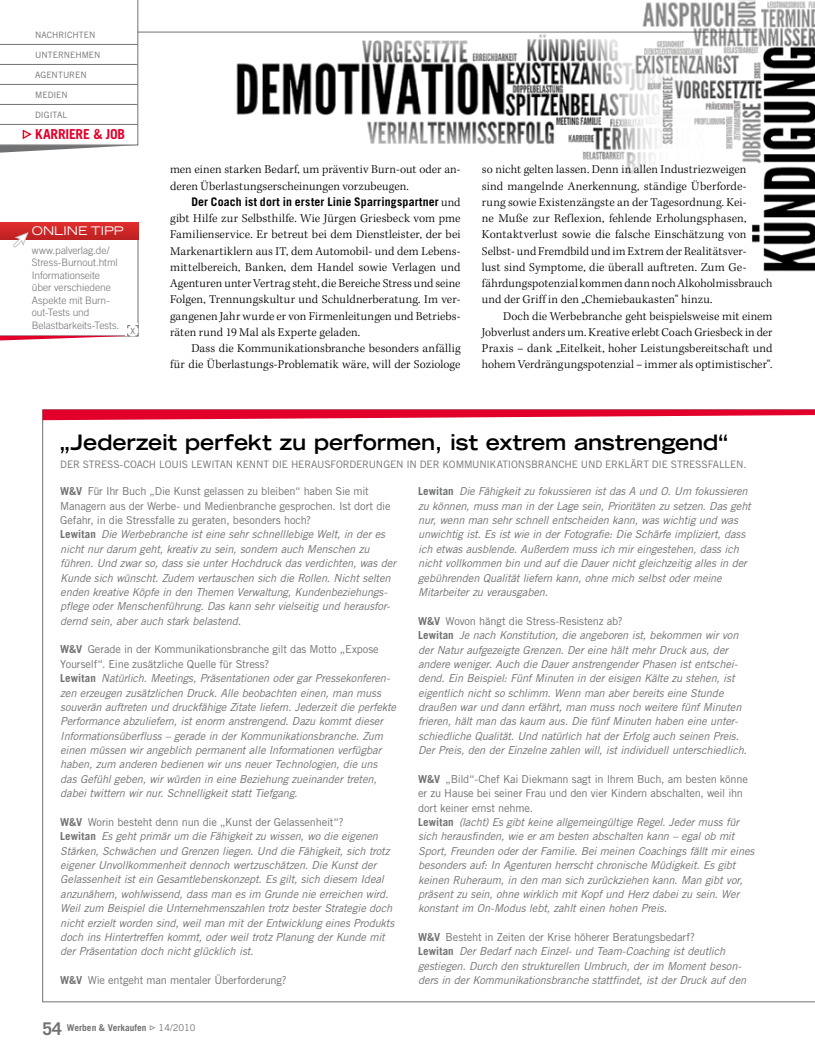
<style>
.page{position:relative;width:815px;height:1063px;background:#fff}
.page>*{position:absolute;margin:0;border:0;box-sizing:border-box;transform-origin:0 0}
.t1{font:700 expanded 21.25px "Trade Gothic LT Std";letter-spacing:-.01em;color:#000}
.t2{font:700 13.75px "Trade Gothic LT Std";letter-spacing:-.01em;color:#e2002b}
.t3{font:300 12.25px/16.2px "Kepler Std";letter-spacing:.01em;color:#000}
.t4{font:700 11.88px "Trade Gothic LT Std";letter-spacing:.01em;color:#000}
.t5{font:expanded 11.88px "Trade Gothic LT Std";color:#fff}
.t6{font:italic 11px/14.4px "Trade Gothic LT Std";letter-spacing:-.01em;color:#707173}
.t7{font:11px "Trade Gothic LT Std";letter-spacing:-.015em;color:#707173}
.t8{font:300 10.25px/12.5px "Trade Gothic LT Std";letter-spacing:-.01em;color:#707173}
.t9{font:10.25px "Trade Gothic LT Std";letter-spacing:-.015em;color:#707173}
.t10{font:700 9.38px "Trade Gothic LT Std";color:#707173}
.t11{font:8.75px "Trade Gothic LT Std";color:#707173}
.t12{font:8.38px "Trade Gothic LT Std";color:#707173}
.s1{font-family:"Kepler Std";font-weight:300;font-size:12.25px}
.s2{font-weight:700;font-style:normal}
.s3{font-style:normal}
.s4{font-weight:700}
.s5{font-size:17.5px}
.s6{font-weight:400}
</style>
<div class="page">
<svg style="left:0;top:0;width:138px;height:153px"></svg>
<hr style="left:138px;top:32px;width:677px;height:1px;background:#707173">
<img style="left:236px;top:34px;width:337px;height:111px">
<svg style="left:43px;top:410px;width:772px;height:10px"></svg>
<div style="left:0;top:222px;width:138px;height:18px;background:#da2b2a"></div>
<svg style="left:0;top:229px;width:138px;height:111px"></svg>
<img style="left:573px;top:0;width:242px;height:272px">
<p class="t11" style="left:35px;top:29px;width:60px">Nachrichten</p>
<p class="t11" style="left:35px;top:49px;width:65px">Untern ehmen</p>
<p class="t11" style="left:35px;top:69px;width:51px">Agentu ren</p>
<p class="t11" style="left:35px;top:89px;width:32px">medien</p>
<p class="t11" style="left:35px;top:109px;width:34px">digital</p>
<p class="t2" style="left:35px;top:126px;width:92px">karriere &amp; JOb</p>
<p class="t5" style="left:32px;top:223px;width:93px">ONLINE TIPP</p>
<p class="t8" style="left:32px;top:244px;width:89px">www.palverlag.de/<br>Stress-Burnout.html<br>Informationseite über verschiedene<br>Aspekte mit Burn&shy;out-Tests und<br>Belastbarkeits-Tests.</p>
<p class="t12" style="left:131px;top:326px;width:6px">X</p>
<p class="t3" style="left:170px;top:162px;width:292px">men einen starken Bedarf, um präventiv Burn-out oder an&shy;deren Überlastungserscheinungen vorzubeugen.</p>
<p class="t4" style="left:191px;top:194px;width:271px">Der Coach ist dort in erster Linie Sparringspartner <span class="s1">und</span></p>
<p class="t3" style="left:170px;top:211px;width:292px;text-align:justify">gibt Hilfe zur Selbsthilfe. Wie Jürgen Griesbeck vom pme Familienservice. Er betreut bei dem Dienstleister, der bei Markenartiklern aus IT, dem Automobil- und dem Lebens&shy;mittelbereich, Banken, dem Handel sowie Verlagen und Agenturen unter Vertrag steht, die Bereiche Stress und seine Folgen, Trennungskultur und Schuldnerberatung. Im ver&shy;gangenen Jahr wurde er von Firmenleitungen und Betriebs&shy;räten rund 19 Mal als Experte geladen.</p>
<p class="t3" style="left:170px;top:341px;width:292px;text-align:right">Dass die Kommunikationsbranche besonders anfällig<br>für die Überlastungs-Problematik wäre, will der Soziologe</p>
<p class="t3" style="left:482px;top:162px;width:292px">so nicht gelten lassen. Denn in allen Industriezweigen<br>sind mangelnde Anerkennung, ständige Überforde&shy;rung sowie Existenzängste an der Tagesordnung. Kei-<br>ne Muße zur Reflexion, fehlende Erholungsphasen, Kontaktverlust sowie die falsche Einschätzung von Selbst- und Fremdbild und im Extrem der Realitätsver-<br>lust sind Symptome, die überall auftreten. Zum Ge&shy;fährdungspotenzial kommen dann noch Alkoholmissbrauch und der Griff in den „Chemiebaukasten“ hinzu.</p>
<p class="t3" style="left:482px;top:308px;width:292px;text-align:justify;text-indent:21px">Doch die Werbebranche geht beispielsweise mit einem Jobverlust anders um. Kreative erlebt Coach Griesbeck in der Praxis – dank „Eitelkeit, hoher Leistungsbereitschaft und hohem Verdrängungspotenzial – immer als optimistischer“.</p>
<h1 class="t1" style="left:60px;top:428px;width:669px">„Jederzeit perfekt zu performen, ist extrem anstrengend“</h1>
<p class="t9" style="left:60px;top:458px;width:264px">Der Stress-Coach Lou is Lewitan kennt die herausf</p>
<p class="t9" style="left:336px;top:458px;width:189px">orderungen in der kommun ikationsb</p>
<p class="t9" style="left:538px;top:458px;width:210px">ranche un d erklärt die stressfallen .</p>
<p class="t6" style="left:60px;top:484px;width:337px"><span class="s2">W&amp;V</span> <span class="s3">Für I hr Buch „Die Kunst gelassen zu bleiben“ haben Sie mit Managern aus der Werbe- und Medienbranche gesprochen. Ist dort die Gefahr, in die Stressfalle zu geraten, besonders hoch?<br></span><span class="s2">Lewitan</span> Die Werbebranche ist eine sehr schnelllebige Welt, in der es nicht nur darum geht, kreativ zu sein, sondern auch Menschen zu führen. Und zwar so, dass sie unter Hochdruck das verdichten, was der Kunde sich wünscht. Zudem vertauschen sich die Rollen. Nicht selten enden kreative Köpfe in den Themen Verwaltung, Kundenbeziehungs&shy;pflege oder Menschenführung. Das kann sehr vielseitig und herausfor&shy;dernd sein, aber auch stark belastend.</p>
<p class="t6" style="left:60px;top:643px;width:337px"><span class="s2">W&amp;V</span> <span class="s3">Gerade in der Kommunikationsbranche gilt das M otto „Expose Yourself“. Eine zusätzliche Quelle für Stress?<br></span><span class="s2">Lewitan</span> Natürlich. Meetings, Präsentationen oder gar Pressekonferen&shy;zen erzeugen zusätzlichen Druck. Alle beobachten einen, man muss souverän auftreten und druckfähige Zitate liefern. Jederzeit die perfekte Performance abzuliefern, ist enorm anstrengend. Dazu kommt dieser Informationsüberfluss – gerade in der Kommunikationsbranche. Zum einen müssen wir angeblich permanent alle Informationen verfügbar haben, zum anderen bedienen wir uns neuer Technologien, die uns das Gefühl geben, wir würden in eine Beziehung zueinander treten, dabei twittern wir nur. Schnelligkeit statt Tiefgang.</p>
<p class="t6" style="left:60px;top:815px;width:336px"><span class="s2">W&amp;V</span> <span class="s3">Worin besteht denn nun die „Kunst der Gelassenheit“?<br></span><span class="s2">Lewitan</span> Es geht primär um die Fähigkeit zu wissen, wo die eigenen Stärken, Schwächen und Grenzen liegen. Und die Fähigkeit, sich trotz eigener Unvollkommenheit dennoch wertzuschätzen. Die Kunst der Gelassenheit ist ein Gesamtlebenskonzept. Es gilt, sich diesem Ideal anzunähern, wohlwissend, dass man es im Grunde nie erreichen wird.<br>Weil zum Beispiel die Unternehmenszahlen trotz bester Strategie doch nicht erzielt worden sind, weil man mit der Entwicklung eines Produkts doch ins Hintertreffen kommt, oder weil trotz Planung der Kunde mit der Präsentation doch nicht glücklich ist.</p>
<p class="t7" style="left:60px;top:974px;width:228px"><span class="s4">W&amp;V</span> Wie entgeht man mentaler Überforderung?</p>
<p class="t10" style="left:43px;top:1022px;width:155px"><span class="s5">54</span> Werben &amp; Verkaufen ✓ <span class="s6">14/2010</span></p>
<p class="t6" style="left:418px;top:484px;width:334px"><span class="s2">Lewitan</span> Die Fähigkeit zu fokussieren ist das A und O. Um fokussieren zu können, muss man in der Lage sein, Prioritäten zu setzen. Das geht nur, wenn man sehr schnell entscheiden kann, was wichtig und was unwichtig ist. Es ist wie in der Fotografie: Die Schärfe impliziert, dass ich etwas ausblende. Außerdem muss ich mir eingestehen, dass ich nicht vollkommen bin und auf die Dauer nicht gleichzeitig alles in der gebührenden Qualität liefern kann, ohne mich selbst oder meine Mitarbeiter zu verausgaben.</p>
<p class="t6" style="left:418px;top:614px;width:330px"><span class="s2">W&amp;V</span> <span class="s3">Wovon hängt die Stress-Resistenz ab?<br></span><span class="s2">Lewitan</span> Je nach Konstitution, die angeboren ist, bekommen wir von der Natur aufgezeigte Grenzen. Der eine hält mehr Druck aus, der andere weniger. Auch die Dauer anstrengender Phasen ist entschei&shy;dend. Ein Beispiel: Fünf Minuten in der eisigen Kälte zu stehen, ist eigentlich nicht so schlimm. Wenn man aber bereits eine Stunde draußen war und dann erfährt, man muss noch weitere fünf Minuten frieren, hält man das kaum aus. Die fünf Minuten haben eine unter&shy;schiedliche Qualität. Und natürlich hat der Erfolg auch seinen Preis.<br>Der Preis, den der Einzelne zahlen will, ist individuell unterschiedlich.</p>
<p class="t6" style="left:418px;top:772px;width:338px"><span class="s2">W&amp;V</span> <span class="s3">„Bild“-Chef Kai Diekmann sagt in I hrem Buch, am besten könne er zu Hause bei seiner Frau und den vier Kindern abschalten, weil ihn dort keiner ernst nehme.<br></span><span class="s2">Lewitan</span> (lacht) Es gibt keine allgemeingültige Regel. Jeder muss für sich herausfinden, wie er am besten abschalten kann – egal ob mit Sport, Freunden oder der Familie. Bei meinen Coachings fällt mir eines besonders auf: In Agenturen herrscht chronische Müdigkeit. Es gibt keinen Ruheraum, in den man sich zurückziehen kann. Man gibt vor, präsent zu sein, ohne wirklich mit Kopf und Herz dabei zu sein. Wer konstant im On-Modus lebt, zahlt einen hohen Preis.</p>
<p class="t6" style="left:418px;top:930px;width:330px"><span class="s2">W&amp;V</span> <span class="s3">Besteht in Zeiten der Krise höherer Beratungsbedarf?<br></span><span class="s2">Lewitan</span> Der Bedarf nach Einzel- und Team-Coaching ist deutlich gestiegen. Durch den strukturellen Umbruch, der im Moment beson&shy;ders in der Kommunikationsbranche stattfindet, ist der Druck auf den</p>
</div>
